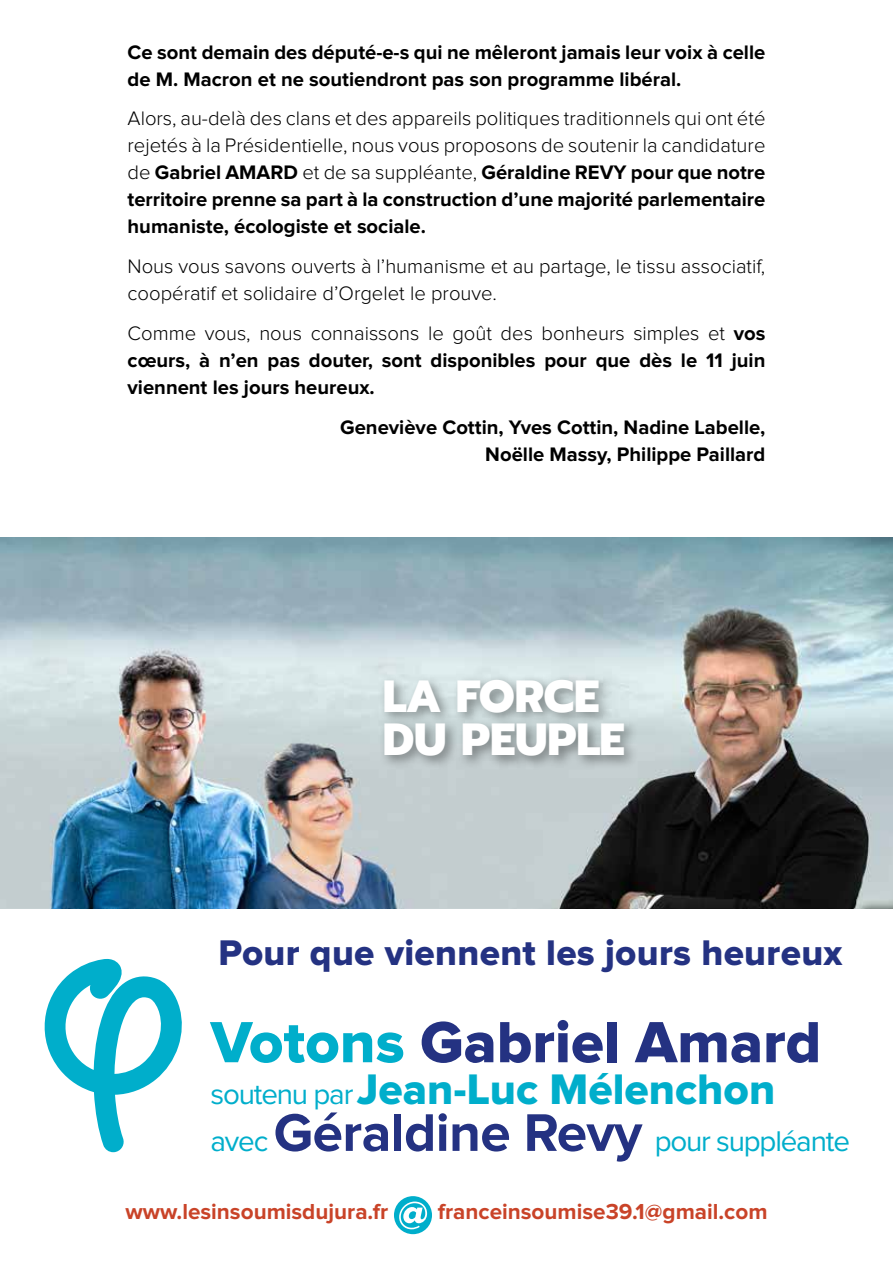
<style>
.page{position:relative;width:893px;height:1263px;background:#fff}
.page>*{position:absolute;margin:0;border:0;box-sizing:border-box;transform-origin:0 0}
.t1{font:60.15px "Proxima Nova Extrabld";color:#243282}
.t2{font:800 44.85px/43.5px "Prompt";color:#fff}
.t3{font:44.25px "Proxima Nova Extrabld";color:#00aecb}
.t4{font:36.9px "Proxima Nova Extrabld";letter-spacing:.01em;color:#243282}
.t5{font:29.55px "Proxima Nova";letter-spacing:-.04em;color:#00aecb}
.t6{font:700 22.5px "Proxima Nova";color:#c94328}
.t7{font:300 20.25px/27px "Proxima Nova";color:#000;text-align:justify}
.t8{font:700 20.25px/27px "Proxima Nova";color:#000}
.s1{font-weight:700}
.s2{font-weight:300}
.s3{color:#00aecb}
.s4{font-family:"Proxima Nova";font-size:29.55px}
.s5{font-weight:700;font-size:54.9px;color:#243282}
</style>
<div class="page">
<svg style="left:44px;top:959px;width:138px;height:193px"></svg>
<img style="left:0;top:538px;width:893px;height:370px">
<div style="left:379px;top:674px;width:260px;height:96px;background:#000;opacity:.4"></div>
<div style="left:394px;top:1196px;width:38px;height:38px;background:#00aecb;border-radius:50%"></div>
<svg style="left:399px;top:1201px;width:28px;height:28px"></svg>
<p class="t8" style="left:128px;top:39px;width:639px">Ce sont demain des député-e-s qui ne mêleront jamais leur voix à celle de M. Macron et ne soutiendront pas son programme libéral.</p>
<p class="t7" style="left:128px;top:106px;width:639px">Alors, au-delà des clans et des appareils politiques traditionnels qui ont été rejetés à la Présidentielle, nous vous proposons de soutenir la candidature de <span class="s1">Gabriel AMARD</span> et de sa suppléante, <span class="s1">Géraldine REVY pour que notre territoire prenne sa part à la construction d’une majorité parlementaire humaniste, écologiste et sociale.</span></p>
<p class="t7" style="left:128px;top:254px;width:639px">Nous vous savons ouverts à l’humanisme et au partage, le tissu associatif, coopératif et solidaire d’Orgelet le prouve.</p>
<p class="t8" style="left:128px;top:320px;width:639px;text-align:justify"><span class="s2">Comme vous, nous connaissons le goût des bonheurs simples et</span> vos cœurs, à n’en pas douter, sont disponibles pour que dès le 11 juin viennent les jours heureux.</p>
<p class="t8" style="left:340px;top:414px;width:427px;text-align:right">Geneviève Cottin, Yves Cottin, Nadine Labelle,<br>Noëlle Massy, Philippe Paillard</p>
<h2 class="t2" style="left:383px;top:674px;width:243px">LA FORCE<br>DU PEUPLE</h2>
<h3 class="t4" style="left:219px;top:936px;width:625px">Pour que viennent les jours heureux</h3>
<h1 class="t1" style="left:210px;top:1015px;width:612px"><span class="s3">Votons</span> Gabriel Amard</h1>
<h3 class="t3" style="left:210px;top:1069px;width:566px"><span class="s4">soutenu par</span>Jean-Luc Mélenchon</h3>
<h3 class="t5" style="left:210px;top:1127px;width:641px">avec <span class="s5">Géraldine Revy</span> pour suppléante</h3>
<p class="t6" style="left:125px;top:1201px;width:264px">www.lesinsoumisdujura.fr</p>
<p class="t6" style="left:438px;top:1201px;width:331px">franceinsoumise39.1@gmail.com</p>
</div>
